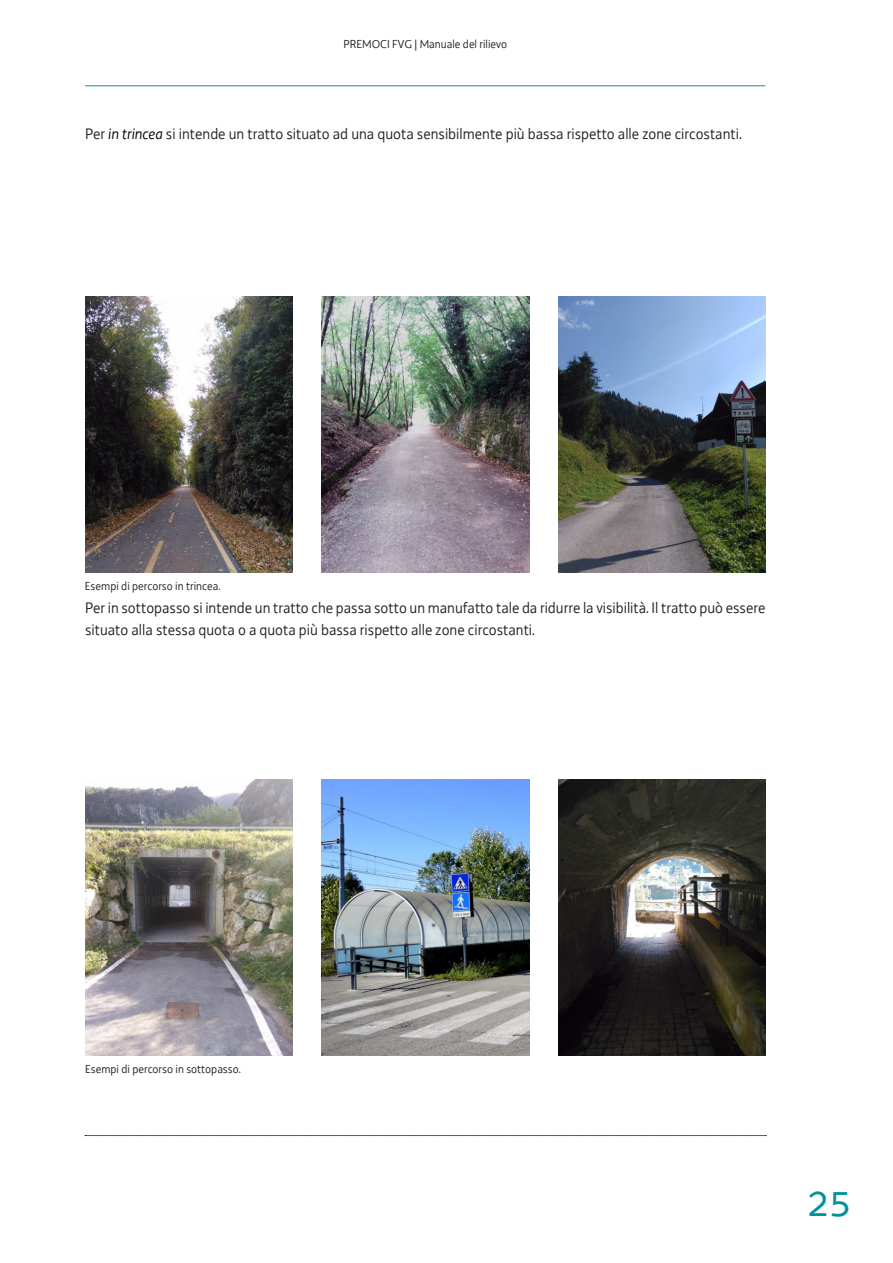
<style>
.page{position:relative;width:893px;height:1263px;background:#fff}
.page>*{position:absolute;margin:0;border:0;box-sizing:border-box;transform-origin:0 0}
.t1{font:45px "Decima WE";color:#009399}
.PARAGRAFO{font:15.75px/22.5px "Decima WE";color:#231f20}
.Didascalie_immagini{font:12px "Decima WE";color:#231f20}
.s1{font-style:italic;color:#000}
</style>
<div class="page">
<hr style="left:85px;top:86px;width:680px;height:1px;background:#009399">
<svg style="left:85px;top:1135px;width:681px;height:1px"></svg>
<img style="left:85px;top:296px;width:208px;height:277px">
<img style="left:322px;top:296px;width:207px;height:277px">
<img style="left:558px;top:296px;width:207px;height:277px">
<img style="left:85px;top:779px;width:208px;height:276px">
<img style="left:321px;top:779px;width:208px;height:276px">
<img style="left:558px;top:779px;width:207px;height:276px">
<p class="Didascalie_immagini" style="left:343px;top:37px;width:165px">PREMOCI FVG | Manuale del rilievo</p>
<p class="PARAGRAFO" style="left:85px;top:123px;width:658px">Per <span class="s1">in trincea</span> si intende un tratto situato ad una quota sensibilmente più bassa rispetto alle zone circostanti.</p>
<p class="Didascalie_immagini" style="left:85px;top:579px;width:137px">Esempi di percorso in trincea.</p>
<p class="PARAGRAFO" style="left:85px;top:597px;width:682px">Per in sottopasso si intende un tratto che passa sotto un manufatto tale da ridurre la visibilità. Il tratto può essere situato alla stessa quota o a quota più bassa rispetto alle zone circostanti.</p>
<p class="Didascalie_immagini" style="left:85px;top:1062px;width:157px">Esempi di percorso in sottopasso.</p>
<h1 class="t1" style="left:807px;top:1175px;width:46px">25</h1>
</div>
